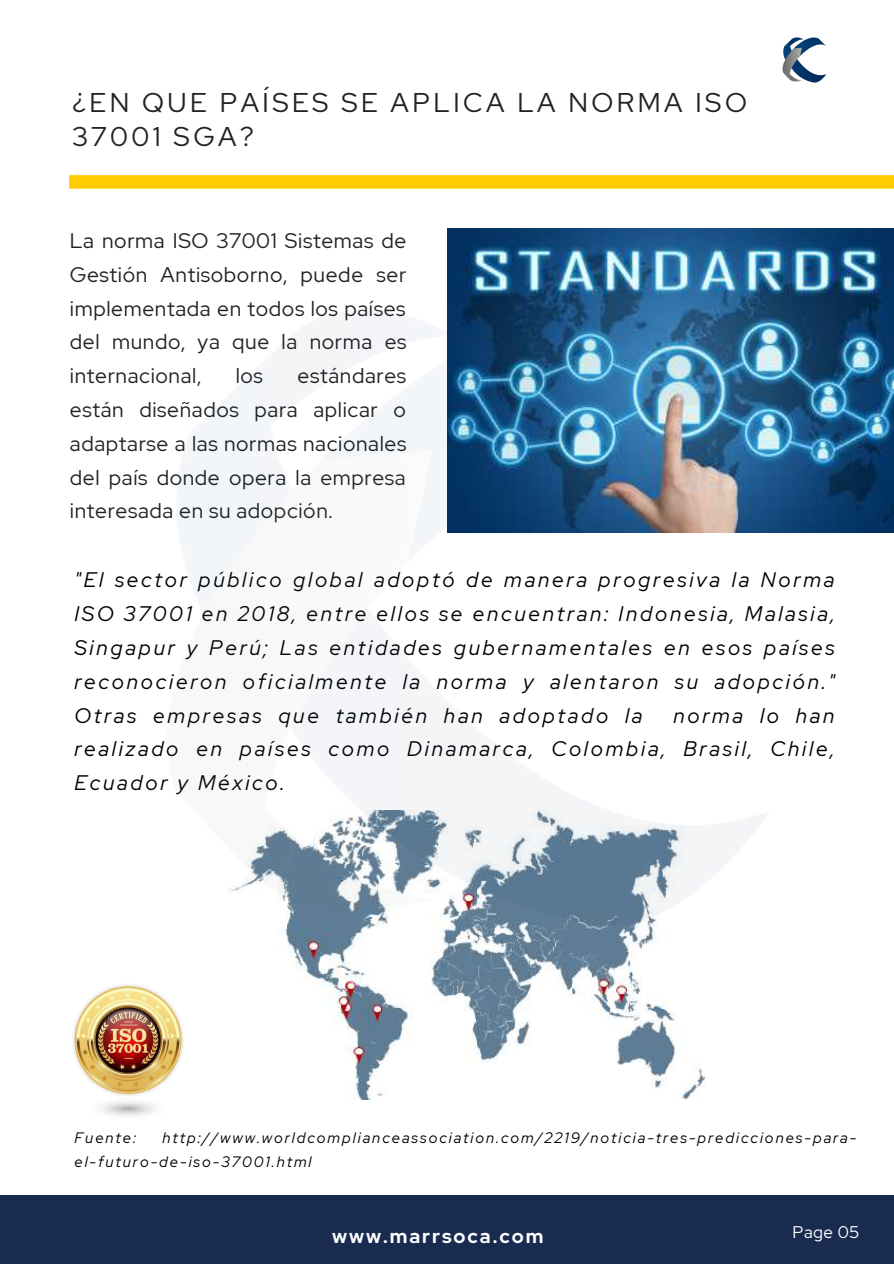
<style>
.page{position:relative;width:894px;height:1264px;background:#fff}
.page>*{position:absolute;margin:0;border:0;box-sizing:border-box;transform-origin:0 0}
.t1{font:27px/33.8px "Red Hat Display";letter-spacing:.13em;color:#222}
.t2{font:italic 21px/33.8px "Red Hat Display";letter-spacing:.13em;color:#000;text-align:justify}
.t3{font:21px/33.8px "Red Hat Display";letter-spacing:.03em;color:#222;text-align:justify}
.t4{font:700 19.5px "Red Hat Display";letter-spacing:.1em;color:#fff}
.t5{font:16.8px "Red Hat Display";letter-spacing:.03em;color:#fff}
.t6{font:italic 15px/23.7px "Red Hat Display";letter-spacing:.13em;color:#000}
</style>
<div class="page">
<img style="left:447px;top:229px;width:446px;height:304px">
<div style="left:0;top:1195px;width:893px;height:68px;background:#192c50"></div>
<div style="left:69px;top:175px;width:824px;height:14px;background:#fc0"></div>
<img style="left:72px;top:984px;width:112px;height:132px">
<img style="left:306px;top:972px;width:398px;height:127px">
<img style="left:177px;top:264px;width:671px;height:708px">
<img style="left:782px;top:37px;width:45px;height:46px">
<p class="t1" style="left:72px;top:86px;width:675px">¿EN QUE PAÍSES SE APLICA LA NORMA ISO<br>37001 SGA?</p>
<p class="t3" style="left:70px;top:224px;width:338px">La norma ISO 37001 Sistemas de Gestión Antisoborno, puede ser implementada en todos los países del mundo, ya que la norma es internacional,</p>
<p class="t3" style="left:70px;top:359px;width:338px;text-indent:227px">estándares están diseñados para aplicar o adaptarse a las normas nacionales del país donde opera la empresa interesada en su adopción.</p>
<p class="t3" style="left:236px;top:359px;width:29px">los</p>
<p class="t2" style="left:74px;top:563px;width:762px">"El sector público global adoptó de manera progresiva la Norma ISO 37001 en 2018, entre ellos se encuentran: Indonesia, Malasia, Singapur y Perú; Las entidades gubernamentales en esos países reconocieron oficialmente la norma y alentaron su adopción." Otras empresas que también han adoptado la</p>
<p class="t2" style="left:74px;top:698px;width:761px;text-indent:598px">norma lo han realizado en países como Dinamarca, Colombia, Brasil, Chile, Ecuador y México.</p>
<p class="t6" style="left:74px;top:1126px;width:783px;text-indent:88px">http://www.worldcomplianceassociation.com/2219/noticia-tres-predicciones-para&shy;el-futuro-de-iso-37001.html</p>
<p class="t6" style="left:74px;top:1126px;width:63px">Fuente:</p>
<p class="t4" style="left:332px;top:1223px;width:213px">www.marrsoca.com</p>
<p class="t5" style="left:792px;top:1220px;width:68px">Page 05</p>
</div>
